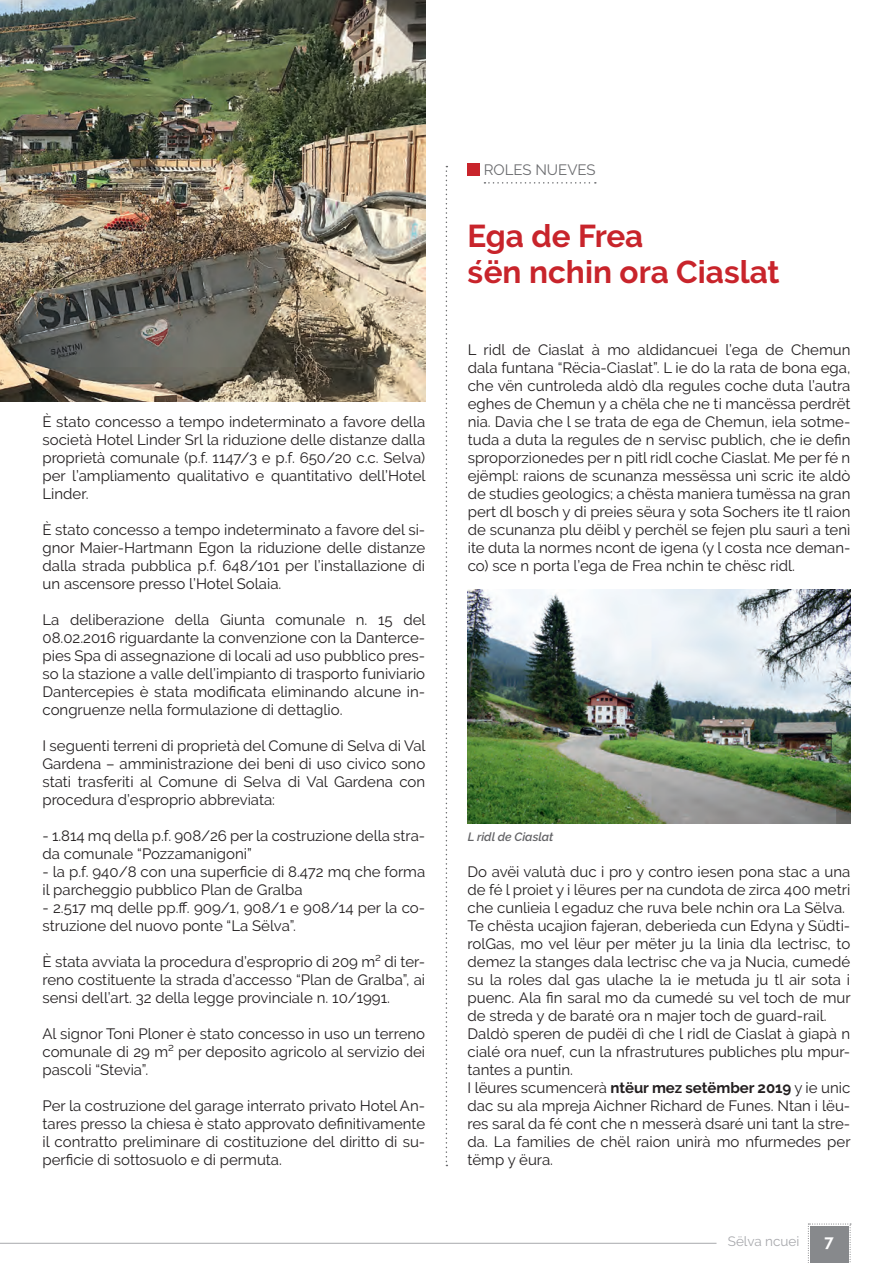
<style>
.page{position:relative;width:893px;height:1263px;background:#fff}
.page>*{position:absolute;margin:0;border:0;box-sizing:border-box;transform-origin:0 0}
.TITEL_32{font:700 31.5px "Raleway";color:#c8242b}
.t1{font:700 16.5px "Raleway";color:#fff}
.TEXT{font:15px/18px "Raleway";color:#231f20;text-align:justify}
.Occhiello{font:15px "Raleway";color:#6c6d70}
.t2{font:13.5px "Raleway";color:#a8a9ad}
.FOTO{font:italic 600 12px "Raleway";color:#636366}
.s1{font-weight:700}
</style>
<div class="page">
<svg style="left:808px;top:1224px;width:43px;height:39px;background:#949699"></svg>
<hr style="left:0;top:1243px;width:716px;height:1px;background:#a8a9ad">
<svg style="left:446px;top:166px;width:1px;height:1000px"></svg>
<svg style="left:484px;top:182px;width:112px;height:2px"></svg>
<div style="left:468px;top:163px;width:12px;height:12px;background:#c8242b"></div>
<img style="left:0;top:0;width:425px;height:402px">
<img style="left:468px;top:589px;width:382px;height:234px">
<p class="TEXT" style="left:43px;top:413px;width:385px">È stato concesso a tempo indeterminato a favore della società Hotel Linder Srl la riduzione delle distanze dalla proprietà comunale (p.f. 1147/3 e p.f. 650/20 c.c. Selva) per l’ampliamento qualitativo e quantitativo dell’Hotel Linder.</p>
<p class="TEXT" style="left:43px;top:521px;width:384px">È stato concesso a tempo indeterminato a favore del si&shy;gnor Maier-Hartmann Egon la riduzione delle distanze dalla strada pubblica p.f. 648/101 per l’installazione di un ascensore presso l’Hotel Solaia.</p>
<p class="TEXT" style="left:43px;top:611px;width:385px">La deliberazione della Giunta comunale n. 15 del 08.02.2016 riguardante la convenzione con la Danterce&shy;pies Spa di assegnazione di locali ad uso pubblico pres&shy;so la stazione a valle dell’impianto di trasporto funiviario Dantercepies è stata modificata eliminando alcune in&shy;congruenze nella formulazione di dettaglio.</p>
<p class="TEXT" style="left:43px;top:737px;width:385px">I seguenti terreni di proprietà del Comune di Selva di Val Gardena – amministrazione dei beni di uso civico sono stati trasferiti al Comune di Selva di Val Gardena con procedura d’esproprio abbreviata:</p>
<p class="TEXT" style="left:43px;top:827px;width:384px">- 1.814 mq della p.f. 908/26 per la costruzione della stra&shy;da comunale “Pozzamanigoni”</p>
<p class="TEXT" style="left:43px;top:863px;width:384px">- la p.f. 940/8 con una superficie di 8.472 mq che forma il parcheggio pubblico Plan de Gralba</p>
<p class="TEXT" style="left:43px;top:899px;width:384px">- 2.517 mq delle pp.ff. 909/1, 908/1 e 908/14 per la co&shy;struzione del nuovo ponte “La Sëlva”.</p>
<p class="TEXT" style="left:43px;top:953px;width:384px">È stata avviata la procedura d’esproprio di 209 m² di ter&shy;reno costituente la strada d’accesso “Plan de Gralba”, ai sensi dell’art. 32 della legge provinciale n. 10/1991.</p>
<p class="TEXT" style="left:43px;top:1025px;width:384px">Al signor Toni Ploner è stato concesso in uso un terreno comunale di 29 m² per deposito agricolo al servizio dei pascoli “Stevia”.</p>
<p class="TEXT" style="left:43px;top:1097px;width:384px">Per la costruzione del garage interrato privato Hotel An&shy;tares presso la chiesa è stato approvato definitivamente il contratto preliminare di costituzione del diritto di su&shy;perficie di sottosuolo e di permuta.</p>
<p class="Occhiello" style="left:484px;top:161px;width:113px">ROLES NUEVES</p>
<p class="TITEL_32" style="left:468px;top:218px;width:177px">Ega de Frea</p>
<p class="TITEL_32" style="left:468px;top:254px;width:314px">s´ën nchin ora Ciaslat</p>
<p class="TEXT" style="left:468px;top:341px;width:384px">L ridl de Ciaslat à mo aldidancuei l’ega de Chemun dala funtana “Rëcia-Ciaslat”. L ie do la rata de bona ega, che vën cuntroleda aldò dla regules coche duta l’autra eghes de Chemun y a chëla che ne ti mancëssa perdrët nia. Davia che l se trata de ega de Chemun, iela sotme&shy;tuda a duta la regules de n servisc publich, che ie defin sproporzionedes per n pitl ridl coche Ciaslat. Me per fé n ejëmpl: raions de scunanza messëssa unì scric ite aldò de studies geologics; a chësta maniera tumëssa na gran pert dl bosch y di preies sëura y sota Sochers ite tl raion de scunanza plu dëibl y perchël se fejen plu saurì a tenì ite duta la normes ncont de igena (y l costa nce deman&shy;co) sce n porta l’ega de Frea nchin te chësc ridl.</p>
<p class="FOTO" style="left:468px;top:830px;width:87px">L ridl de Ciaslat</p>
<p class="TEXT" style="left:468px;top:863px;width:384px">Do avëi valutà duc i pro y contro iesen pona stac a una de fé l proiet y i lëures per na cundota de zirca 400 metri che cunlieia l egaduz che ruva bele nchin ora La Sëlva.</p>
<p class="TEXT" style="left:468px;top:917px;width:385px">Te chësta ucajion fajeran, deberieda cun Edyna y Südti&shy;rolGas, mo vel lëur per mëter ju la linia dla lectrisc, to demez la stanges dala lectrisc che va ja Nucia, cumedé su la roles dal gas ulache la ie metuda ju tl air sota i puenc. Ala fin saral mo da cumedé su vel toch de mur de streda y de baraté ora n majer toch de guard-rail.</p>
<p class="TEXT" style="left:468px;top:1025px;width:384px">Daldò speren de pudëi dì che l ridl de Ciaslat à giapà n cialé ora nuef, cun la nfrastrutures publiches plu mpur&shy;tantes a puntin.</p>
<p class="TEXT" style="left:468px;top:1079px;width:384px">I lëures scumencerà <span class="s1">ntëur mez setëmber 2019</span> y ie unic dac su ala mpreja Aichner Richard de Funes. Ntan i lëu&shy;res saral da fé cont che n messerà dsaré uni tant la stre&shy;da. La families de chël raion unirà mo nfurmedes per tëmp y ëura.</p>
<p class="t2" style="left:728px;top:1233px;width:73px">Sëlva ncuei</p>
<p class="t1" style="left:825px;top:1232px;width:11px">7</p>
</div>
